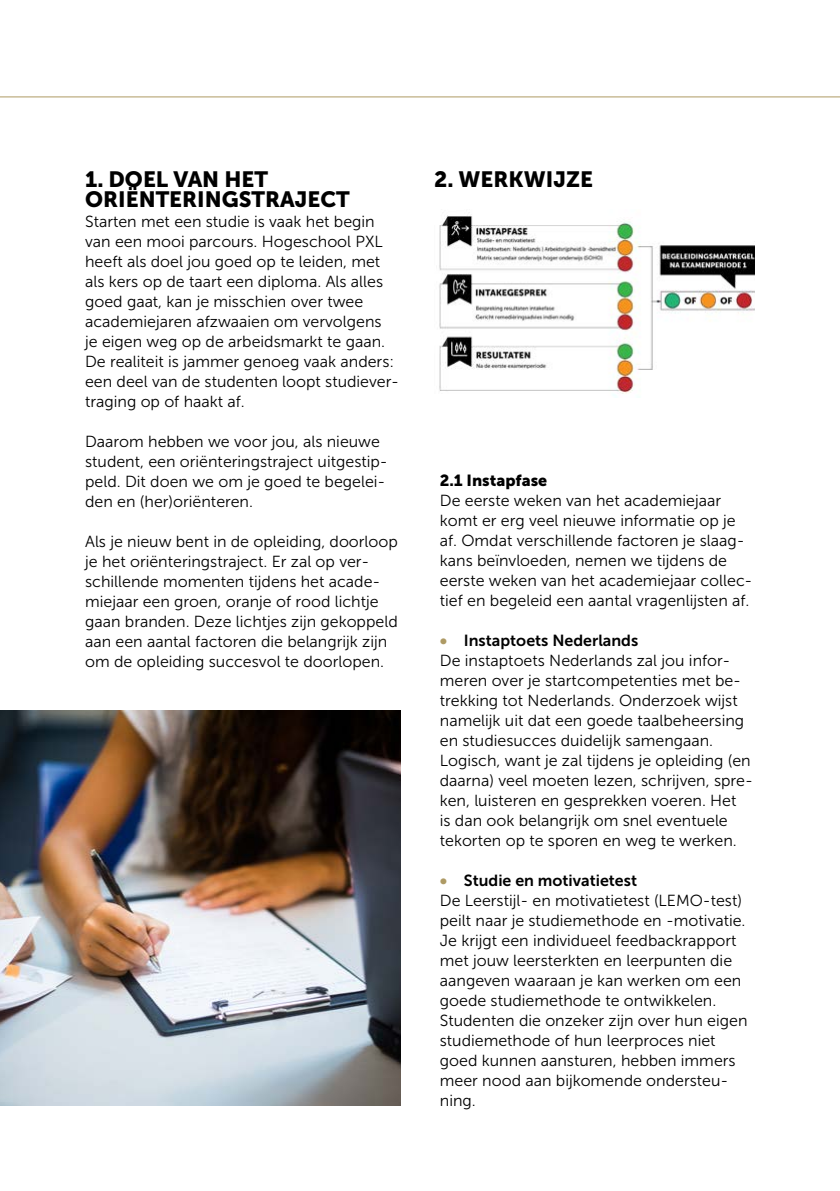
<style>
.page{position:relative;width:840px;height:1191px;background:#fff}
.page>*{position:absolute;margin:0;border:0;box-sizing:border-box;transform-origin:0 0}
.t1{font:22px "Museo Sans 900";color:#000}
.t2{font:16px/20px "Museo Sans 300";color:#000}
.t3{font:16px "Museo Sans 700";color:#000}
.t4{font:16px "Museo Sans 900";color:#000}
.s1{font-family:"Museo Sans 900";color:#ae9a64}
</style>
<div class="page">
<img style="left:439px;top:215px;width:315px;height:182px">
<img style="left:0;top:710px;width:400px;height:396px">
<hr style="left:0;top:96px;width:839px;height:1px;background:#ae9a64">
<h1 class="t1" style="left:85px;top:166px;width:184px">1. DOEL VAN HET</h1>
<h1 class="t1" style="left:434px;top:166px;width:160px">2. WERKWIJZE</h1>
<h1 class="t1" style="left:85px;top:186px;width:266px">ORIËNTERINGSTRAJECT</h1>
<p class="t2" style="left:85px;top:211px;width:315px">Starten met een studie is vaak het begin van een mooi parcours. Hogeschool PXL heeft als doel jou goed op te leiden, met als kers op de taart een diploma. Als alles goed gaat, kan je misschien over twee academiejaren afzwaaien om vervolgens<br>je eigen weg op de arbeidsmarkt te gaan.<br>De realiteit is jammer genoeg vaak anders: een deel van de studenten loopt studiever&shy;traging op of haakt af.</p>
<p class="t2" style="left:85px;top:431px;width:304px">Daarom hebben we voor jou, als nieuwe student, een oriënteringstraject uitgestip&shy;peld. Dit doen we om je goed te begelei&shy;den en (her)oriënteren.</p>
<p class="t2" style="left:85px;top:531px;width:314px">Als je nieuw bent in de opleiding, doorloop je het oriënteringstraject. Er zal op ver&shy;schillende momenten tijdens het acade&shy;miejaar een groen, oranje of rood lichtje gaan branden. Deze lichtjes zijn gekoppeld aan een aantal factoren die belangrijk zijn om de opleiding succesvol te doorlopen.</p>
<p class="t4" style="left:439px;top:471px;width:109px">2.1 Instapfase</p>
<p class="t2" style="left:439px;top:490px;width:314px">De eerste weken van het academiejaar komt er erg veel nieuwe informatie op je af. Omdat verschillende factoren je slaag&shy;kans beïnvloeden, nemen we tijdens de eerste weken van het academiejaar collec&shy;tief en begeleid een aantal vragenlijsten af.</p>
<p class="t3" style="left:439px;top:631px;width:200px"><span class="s1">•</span> Instaptoets Nederlands</p>
<p class="t2" style="left:439px;top:650px;width:314px">De instaptoets Nederlands zal jou infor&shy;meren over je startcompetenties met be&shy;trekking tot Nederlands. Onderzoek wijst namelijk uit dat een goede taalbeheersing en studiesucces duidelijk samengaan.<br>Logisch, want je zal tijdens je opleiding (en daarna) veel moeten lezen, schrijven, spre&shy;ken, luisteren en gesprekken voeren. Het<br>is dan ook belangrijk om snel eventuele tekorten op te sporen en weg te werken.</p>
<p class="t3" style="left:439px;top:871px;width:199px"><span class="s1">•</span> Studie en motivatietest</p>
<p class="t2" style="left:439px;top:890px;width:309px">De Leerstijl- en motivatietest (LEMO-test) peilt naar je studiemethode en -motivatie.<br>Je krijgt een individueel feedbackrapport met jouw leersterkten en leerpunten die aangeven waaraan je kan werken om een goede studiemethode te ontwikkelen.<br>Studenten die onzeker zijn over hun eigen studiemethode of hun leerproces niet goed kunnen aansturen, hebben immers meer nood aan bijkomende ondersteu&shy;ning.</p>
</div>
